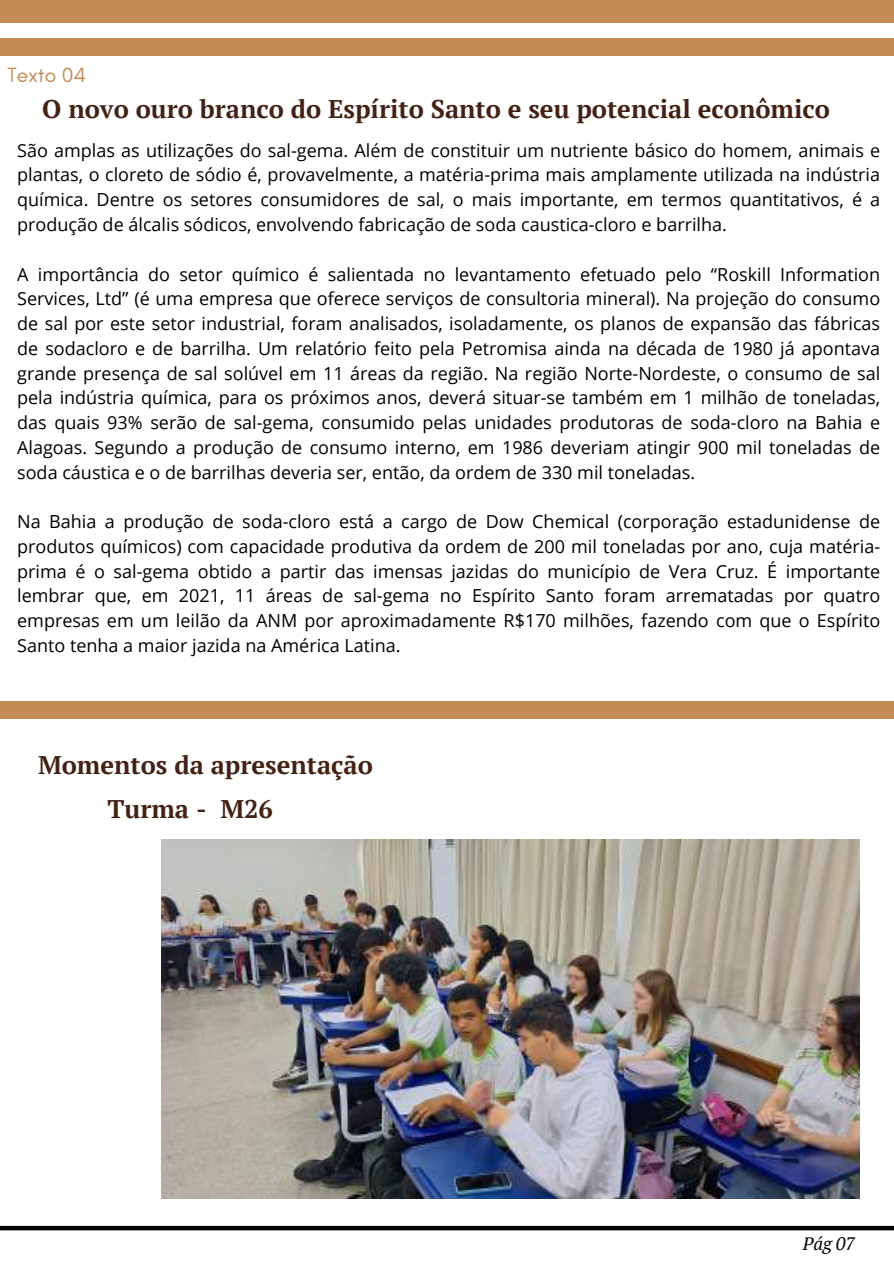
<style>
.page{position:relative;width:894px;height:1264px;background:#fff}
.page>*{position:absolute;margin:0;border:0;box-sizing:border-box;transform-origin:0 0}
.t1{font:700 25.5px/44.4px "PT Serif";color:#432213}
.t2{font:21px "Glacial Indifference";color:#c48c55}
.t3{font:18px/24.8px "Open Sans";color:#000;text-align:justify}
.t4{font:italic 18px "PT Serif";color:#000}
</style>
<div class="page">
<div style="left:0;top:0;width:893px;height:23px;background:#c48c55"></div>
<div style="left:0;top:38px;width:893px;height:18px;background:#c48c55"></div>
<div style="left:0;top:1225px;width:893px;height:5px;background:#000"></div>
<div style="left:0;top:700px;width:893px;height:18px;background:#c48c55"></div>
<img style="left:161px;top:839px;width:698px;height:359px">
<p class="t2" style="left:8px;top:62px;width:80px">Texto 04</p>
<h1 class="t1" style="left:42px;top:86px;width:789px">O novo ouro branco do Espírito Santo e seu potencial econômico</h1>
<p class="t3" style="left:17px;top:137px;width:864px">São amplas as utilizações do sal-gema. Além de constituir um nutriente básico do homem, animais e plantas, o cloreto de sódio é, provavelmente, a matéria-prima mais amplamente utilizada na indústria química. Dentre os setores consumidores de sal, o mais importante, em termos quantitativos, é a produção de álcalis sódicos, envolvendo fabricação de soda caustica-cloro e barrilha.</p>
<p class="t3" style="left:17px;top:261px;width:864px">A importância do setor químico é salientada no levantamento efetuado pelo “Roskill Information Services, Ltd” (é uma empresa que oferece serviços de consultoria mineral). Na projeção do consumo de sal por este setor industrial, foram analisados, isoladamente, os planos de expansão das fábricas de sodacloro e de barrilha. Um relatório feito pela Petromisa ainda na década de 1980 já apontava grande presença de sal solúvel em 11 áreas da região. Na região Norte-Nordeste, o consumo de sal pela indústria química, para os próximos anos, deverá situar-se também em 1 milhão de toneladas, das quais 93% serão de sal-gema, consumido pelas unidades produtoras de soda-cloro na Bahia e Alagoas. Segundo a produção de consumo interno, em 1986 deveriam atingir 900 mil toneladas de soda cáustica e o de barrilhas deveria ser, então, da ordem de 330 mil toneladas.</p>
<p class="t3" style="left:17px;top:509px;width:864px">Na Bahia a produção de soda-cloro está a cargo de Dow Chemical (corporação estadunidense de produtos químicos) com capacidade produtiva da ordem de 200 mil toneladas por ano, cuja matéria&shy;prima é o sal-gema obtido a partir das imensas jazidas do município de Vera Cruz. É importante lembrar que, em 2021, 11 áreas de sal-gema no Espírito Santo foram arrematadas por quatro empresas em um leilão da ANM por aproximadamente R$170 milhões, fazendo com que o Espírito Santo tenha a maior jazida na América Latina.</p>
<h1 class="t1" style="left:107px;top:741px;width:267px;text-indent:-69px">Momentos da apresentação<br>Turma - M26</h1>
<p class="t4" style="left:802px;top:1231px;width:54px">Pág 07</p>
</div>
